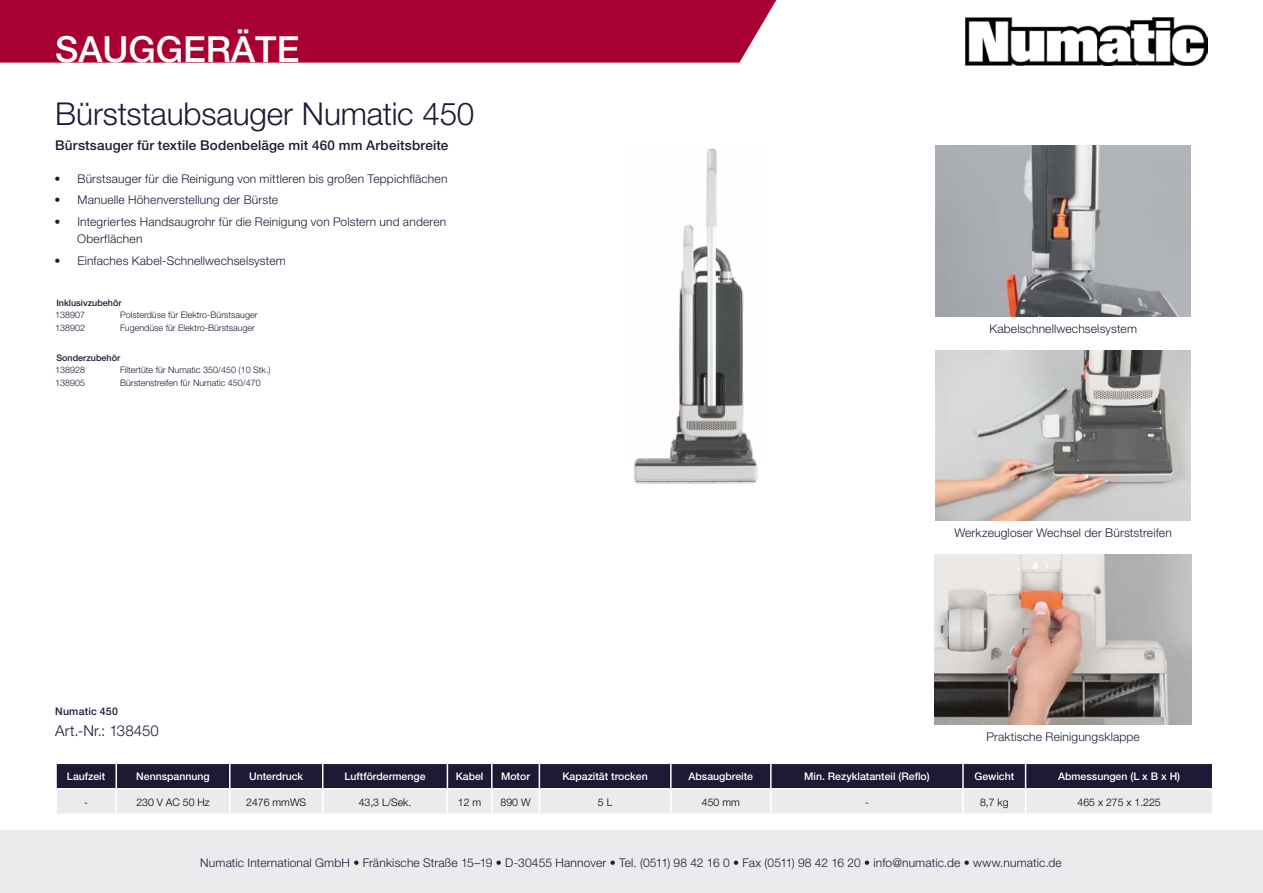
<style>
.page{position:relative;width:1263px;height:893px;background:#fff}
.page>*{position:absolute;margin:0;border:0;box-sizing:border-box;transform-origin:0 0}
.t1{font:500 36px "Helvetica Neue";color:#fff}
.t2{font:300 31.5px "Helvetica Neue";letter-spacing:-.005em;color:#1c1a34}
.t3{font:300 15px "Helvetica Neue";letter-spacing:.005em;color:#1c1a34}
.t4{font:500 13.5px "Helvetica Neue";letter-spacing:.015em;color:#1c1a34}
.t5{font:300 12px/17.2px "Helvetica Neue";letter-spacing:.015em;color:#1c1a34}
.t6{font:500 10.5px "Helvetica Neue";color:#fff}
.t7{font:300 10.5px "Helvetica Neue";color:#000}
.t8{font:500 10.5px "Helvetica Neue";letter-spacing:.02em;color:#1c1a34}
.t9{font:300 9px "Helvetica Neue";color:#1c1a34}
.t10{font:500 9px "Helvetica Neue";color:#1c1a34}
</style>
<div class="page">
<div style="left:0;top:831px;width:1263px;height:62px;background:#e9ebec"></div>
<img style="left:965px;top:18px;width:243px;height:47px">
<div style="left:0;top:0;width:776px;height:63px;background:#a90034"></div>
<svg style="left:56px;top:763px;width:1157px;height:51px;background:#8b8b97"></svg>
<img style="left:935px;top:350px;width:256px;height:170px">
<img style="left:935px;top:554px;width:256px;height:170px">
<img style="left:935px;top:146px;width:256px;height:170px">
<img style="left:633px;top:148px;width:125px;height:336px">
<h1 class="t1" style="left:55px;top:28px;width:246px">SAUGGERÄTE</h1>
<h2 class="t2" style="left:55px;top:94px;width:421px">Bürststaubsauger Numatic 450</h2>
<p class="t4" style="left:55px;top:138px;width:395px">Bürstsauger für textile Bodenbeläge mit 460 mm Arbeitsbreite</p>
<p class="t5" style="left:55px;top:170px;width:394px">• Bürstsauger für die Reinigung von mittleren bis großen Teppichflächen</p>
<p class="t5" style="left:55px;top:191px;width:225px">• Manuelle Höhenverstellung der Bürste</p>
<p class="t5" style="left:77px;top:213px;width:370px;text-indent:-23px">• Integriertes Handsaugrohr für die Reinigung von Polstern und anderen<br>Oberflächen</p>
<p class="t5" style="left:55px;top:251px;width:233px">• Einfaches Kabel-Schnellwechselsystem</p>
<p class="t10" style="left:56px;top:298px;width:67px">Inklusivzubehör</p>
<p class="t9" style="left:55px;top:309px;width:32px">138907</p>
<p class="t9" style="left:120px;top:309px;width:139px">Polsterdüse für Elektro-Bürstsauger</p>
<p class="t9" style="left:55px;top:322px;width:32px">138902</p>
<p class="t9" style="left:120px;top:322px;width:137px">Fugendüse für Elektro-Bürstsauger</p>
<p class="t10" style="left:56px;top:353px;width:65px">Sonderzubehör</p>
<p class="t9" style="left:55px;top:365px;width:32px">138928</p>
<p class="t9" style="left:120px;top:365px;width:152px">Filtertüte für Numatic 350/450 (10 Stk.)</p>
<p class="t9" style="left:55px;top:377px;width:32px">138905</p>
<p class="t9" style="left:120px;top:377px;width:142px">Bürstenstreifen für Numatic 450/470</p>
<p class="t8" style="left:55px;top:705px;width:64px">Numatic 450</p>
<p class="t3" style="left:55px;top:722px;width:105px">Art.-Nr.: 138450</p>
<p class="t5" style="left:989px;top:320px;width:149px">Kabelschnellwechselsystem</p>
<p class="t5" style="left:954px;top:524px;width:219px">Werkzeugloser Wechsel der Bürststreifen</p>
<p class="t5" style="left:986px;top:728px;width:155px">Praktische Reinigungsklappe</p>
<p class="t6" style="left:67px;top:770px;width:40px">Laufzeit</p>
<p class="t6" style="left:136px;top:770px;width:75px">Nennspannung</p>
<p class="t6" style="left:249px;top:770px;width:56px">Unterdruck</p>
<p class="t6" style="left:345px;top:770px;width:82px">Luftfördermenge</p>
<p class="t6" style="left:456px;top:770px;width:29px">Kabel</p>
<p class="t6" style="left:501px;top:770px;width:30px">Motor</p>
<p class="t6" style="left:562px;top:770px;width:87px">Kapazität trocken</p>
<p class="t6" style="left:688px;top:770px;width:66px">Absaugbreite</p>
<p class="t6" style="left:804px;top:770px;width:127px">Min. Rezyklatanteil (Reflo)</p>
<p class="t6" style="left:974px;top:770px;width:41px">Gewicht</p>
<p class="t6" style="left:1058px;top:770px;width:124px">Abmessungen (L x B x H)</p>
<p class="t7" style="left:84px;top:795px;width:5px">-</p>
<p class="t7" style="left:136px;top:795px;width:75px">230 V AC 50 Hz</p>
<p class="t7" style="left:246px;top:795px;width:61px">2476 mmWS</p>
<p class="t7" style="left:359px;top:795px;width:54px">43,3 L/Sek.</p>
<p class="t7" style="left:458px;top:795px;width:25px">12 m</p>
<p class="t7" style="left:501px;top:795px;width:31px">890 W</p>
<p class="t7" style="left:598px;top:795px;width:16px">5 L</p>
<p class="t7" style="left:702px;top:795px;width:39px">450 mm</p>
<p class="t7" style="left:865px;top:795px;width:5px">-</p>
<p class="t7" style="left:980px;top:795px;width:30px">8,7 kg</p>
<p class="t7" style="left:1077px;top:795px;width:85px">465 x 275 x 1.225</p>
<p class="t5" style="left:200px;top:853px;width:863px">Numatic International GmbH • Fränkische Straße 15–19 • D-30455 Hannover • Tel. (0511) 98 42 16 0 • Fax (0511) 98 42 16 20 • info@numatic.de • www.numatic.de</p>
</div>
